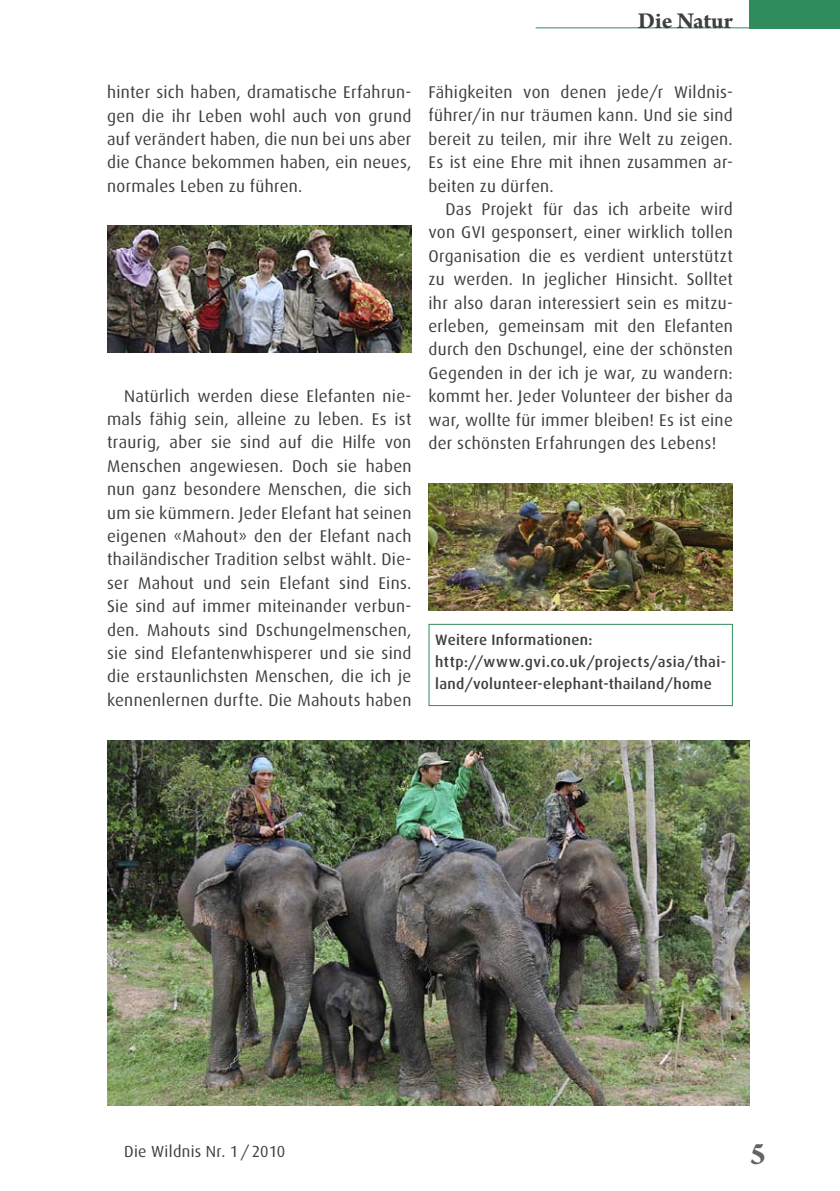
<style>
.page{position:relative;width:840px;height:1191px;background:#fff}
.page>*{position:absolute;margin:0;border:0;box-sizing:border-box;transform-origin:0 0}
.t1{font:700 32px "Arno Pro";color:#636366}
.t2{font:700 24px "Arno Pro";color:#3e3e3f}
.t3{font:17px/23.4px "Dax";letter-spacing:.02em;color:#3e3e3f;text-align:justify}
.t4{font:16px "Dax";letter-spacing:.02em;color:#3e3e3f}
.t5{font:500 15px/22px "Dax";letter-spacing:.025em;color:#3e3e3f}
</style>
<div class="page">
<img style="left:107px;top:225px;width:304px;height:128px">
<img style="left:428px;top:483px;width:304px;height:128px">
<img style="left:107px;top:740px;width:642px;height:366px">
<div style="left:749px;top:0;width:90px;height:28px;background:#308b5d"></div>
<hr style="left:535px;top:27px;width:304px;height:1px;background:#308b5d">
<div style="left:428px;top:624px;width:304px;height:82px;border:1px solid #308b5d"></div>
<h2 class="t2" style="left:637px;top:7px;width:97px">Die Natur</h2>
<p class="t3" style="left:107px;top:81px;width:306px">hinter sich haben, dramatische Erfahrun&shy;gen die ihr Leben wohl auch von grund auf verändert haben, die nun bei uns aber die Chance bekommen haben, ein neues, normales Leben zu führen.</p>
<p class="t3" style="left:107px;top:384px;width:306px;text-indent:17px">Natürlich werden diese Elefanten nie&shy;mals fähig sein, alleine zu leben. Es ist traurig, aber sie sind auf die Hilfe von Menschen angewiesen. Doch sie haben nun ganz besondere Menschen, die sich um sie kümmern. Jeder Elefant hat seinen eigenen «Mahout» den der Elefant nach thailändischer Tradition selbst wählt. Die&shy;ser Mahout und sein Elefant sind Eins.<br>Sie sind auf immer miteinander verbun&shy;den. Mahouts sind Dschungelmenschen, sie sind Elefantenwhisperer und sie sind die erstaunlichsten Menschen, die ich je kennenlernen durfte. Die Mahouts haben</p>
<p class="t3" style="left:428px;top:81px;width:306px">Fähigkeiten von denen jede/r Wildnis&shy;führer/in nur träumen kann. Und sie sind bereit zu teilen, mir ihre Welt zu zeigen.<br>Es ist eine Ehre mit ihnen zusammen ar&shy;beiten zu dürfen.</p>
<p class="t3" style="left:428px;top:198px;width:306px;text-indent:17px">Das Projekt für das ich arbeite wird von GVI gesponsert, einer wirklich tollen Organisation die es verdient unterstützt zu werden. In jeglicher Hinsicht. Solltet ihr also daran interessiert sein es mitzu&shy;erleben, gemeinsam mit den Elefanten durch den Dschungel, eine der schönsten Gegenden in der ich je war, zu wandern: kommt her. Jeder Volunteer der bisher da war, wollte für immer bleiben! Es ist eine der schönsten Erfahrungen des Lebens!</p>
<p class="t5" style="left:435px;top:629px;width:292px">Weitere Informationen: http://www.gvi.co.uk/projects/asia/thai&shy;land/volunteer-elephant-thailand/home</p>
<p class="t4" style="left:124px;top:1142px;width:162px">Die Wildnis Nr. 1/2010</p>
<h1 class="t1" style="left:749px;top:1134px;width:18px">5</h1>
</div>
